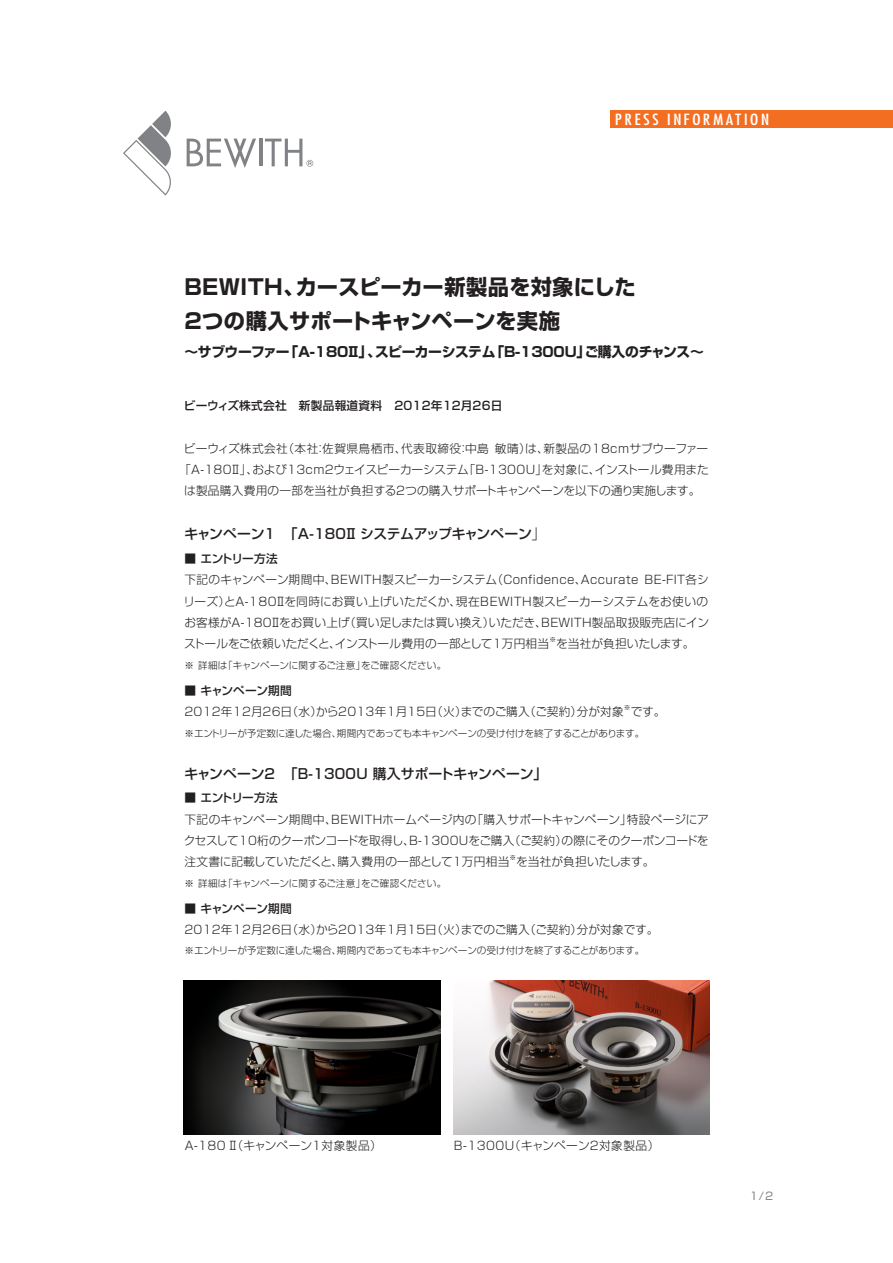
<style>
.page{position:relative;width:893px;height:1263px;background:#fff}
.page>*{position:absolute;margin:0;border:0;box-sizing:border-box;transform-origin:0 0}
.t1{font:700 21.3px "Shin Go Pro";letter-spacing:.01em;color:#231f20}
.t2{font:14.85px "Kudos Cond SSK";letter-spacing:.15em;color:#fff;scale:1.2 1}
.t3{font:500 13.8px "Shin Go Pro";letter-spacing:-.01em;color:#231f20}
.t4{font:700 13.8px "Shin Go Pro";letter-spacing:-.03em;color:#231f20}
.t5{font:300 11.7px/21.3px "Shin Go Pro";letter-spacing:.01em;color:#231f20;text-align:justify}
.t6{font:500 11.7px "Shin Go Pro";letter-spacing:.015em;color:#231f20}
.t7{font:300 11.7px "Shin Go Pro";letter-spacing:.04em;color:#231f20}
.t8{font:500 11.7px "Shin Go Pro";letter-spacing:-.055em;color:#231f20}
.t9{font:10.65px "Shin Go Pro";color:#808285}
.t10{font:300 9.6px "Shin Go Pro";letter-spacing:-.015em;color:#231f20}
.t11{font:300 6.75px "Shin Go Pro";color:#231f20}
.s1{font-weight:300}
</style>
<div class="page">
<div style="left:610px;top:111px;width:283px;height:17px;background:#f36e21"></div>
<svg style="left:123px;top:111px;width:48px;height:85px"></svg>
<svg style="left:187px;top:139px;width:69px;height:29px"></svg>
<hr style="left:259px;top:139px;width:3px;height:27px;background:#808285">
<svg style="left:265px;top:139px;width:48px;height:28px"></svg>
<img style="left:184px;top:981px;width:256px;height:153px">
<img style="left:453px;top:981px;width:257px;height:153px">
<p class="t2" style="left:615px;top:110px;width:129px">PRESS INFORMATION</p>
<p class="t1" style="left:185px;top:270px;width:453px">BEWITH、カースピーカー新製品を対象にした</p>
<p class="t1" style="left:185px;top:304px;width:377px">2つの購入サポートキャンペーンを実施</p>
<p class="t4" style="left:184px;top:340px;width:521px">〜サブウーファー「A-180Ⅱ」、スピーカーシステム「B-1300U」ご購入のチャンス〜</p>
<p class="t6" style="left:184px;top:396px;width:320px">ビーウィズ株式会社　新製品報道資料　2012年12月26日</p>
<p class="t5" style="left:179px;top:436px;width:531px;text-align:center">ビーウィズ株式会社（本社：佐賀県鳥栖市、代表取締役：中島 敏晴）は、新製品の18cmサブウーファー「A-180Ⅱ」、および13cm2ウェイスピーカーシステム「B-1300U」を対象に、インストール費用または製品購入費用の一部を当社が負担する2つの購入サポートキャンペーンを以下の通り実施します。</p>
<p class="t3" style="left:184px;top:523px;width:363px">キャンペーン1　「A-180Ⅱ システムアップキャンペーン<span class="s1">」</span></p>
<p class="t8" style="left:185px;top:549px;width:95px">■ エントリー方法</p>
<p class="t5" style="left:183px;top:568px;width:527px">下記のキャンペーン期間中、BEWITH製スピーカーシステム（Confidence、Accurate BE-FIT各シリーズ）とA-180Ⅱを同時にお買い上げいただくか、現在BEWITH製スピーカーシステムをお使いのお客様がA-180Ⅱをお買い上げ（買い足しまたは買い換え）いただき、BEWITH製品取扱販売店にインストールをご依頼いただくと、インストール費用の一部として1万円相当</p>
<p class="t11" style="left:549px;top:634px;width:8px">※</p>
<p class="t5" style="left:556px;top:632px;width:140px">を当社が負担いたします。</p>
<p class="t10" style="left:185px;top:657px;width:263px">※ 詳細は「キャンペーンに関するご注意」をご確認ください。</p>
<p class="t6" style="left:185px;top:681px;width:109px">■ キャンペーン期間</p>
<p class="t5" style="left:185px;top:700px;width:441px">2012年12月26日（水）から2013年1月15日（火）までのご購入（ご契約）分が対象</p>
<p class="t11" style="left:624px;top:702px;width:8px">※</p>
<p class="t5" style="left:631px;top:700px;width:36px">です。</p>
<p class="t10" style="left:185px;top:725px;width:461px">※エントリーが予定数に達した場合、期間内であっても本キャンペーンの受け付けを終了することがあります。</p>
<p class="t3" style="left:184px;top:762px;width:364px">キャンペーン2　「B-1300U 購入サポートキャンペーン」</p>
<p class="t8" style="left:185px;top:788px;width:95px">■ エントリー方法</p>
<p class="t5" style="left:184px;top:807px;width:526px">下記のキャンペーン期間中、BEWITHホームページ内の「購入サポートキャンペーン」特設ページにアクセスして10桁のクーポンコードを取得し、B-1300Uをご購入（ご契約）の際にそのクーポンコードを注文書に記載していただくと、購入費用の一部として1万円相当</p>
<p class="t11" style="left:510px;top:852px;width:8px">※</p>
<p class="t5" style="left:516px;top:849px;width:140px">を当社が負担いたします。</p>
<p class="t10" style="left:185px;top:875px;width:263px">※ 詳細は「キャンペーンに関するご注意」をご確認ください。</p>
<p class="t6" style="left:185px;top:899px;width:109px">■ キャンペーン期間</p>
<p class="t5" style="left:185px;top:918px;width:476px">2012年12月26日（水）から2013年1月15日（火）までのご購入（ご契約）分が対象です。</p>
<p class="t10" style="left:185px;top:942px;width:461px">※エントリーが予定数に達した場合、期間内であっても本キャンペーンの受け付けを終了することがあります。</p>
<p class="t7" style="left:185px;top:1136px;width:199px">A-180 Ⅱ（キャンペーン1対象製品）</p>
<p class="t7" style="left:454px;top:1136px;width:207px">B-1300U（キャンペーン2対象製品）</p>
<p class="t9" style="left:750px;top:1187px;width:25px">1/2</p>
</div>
